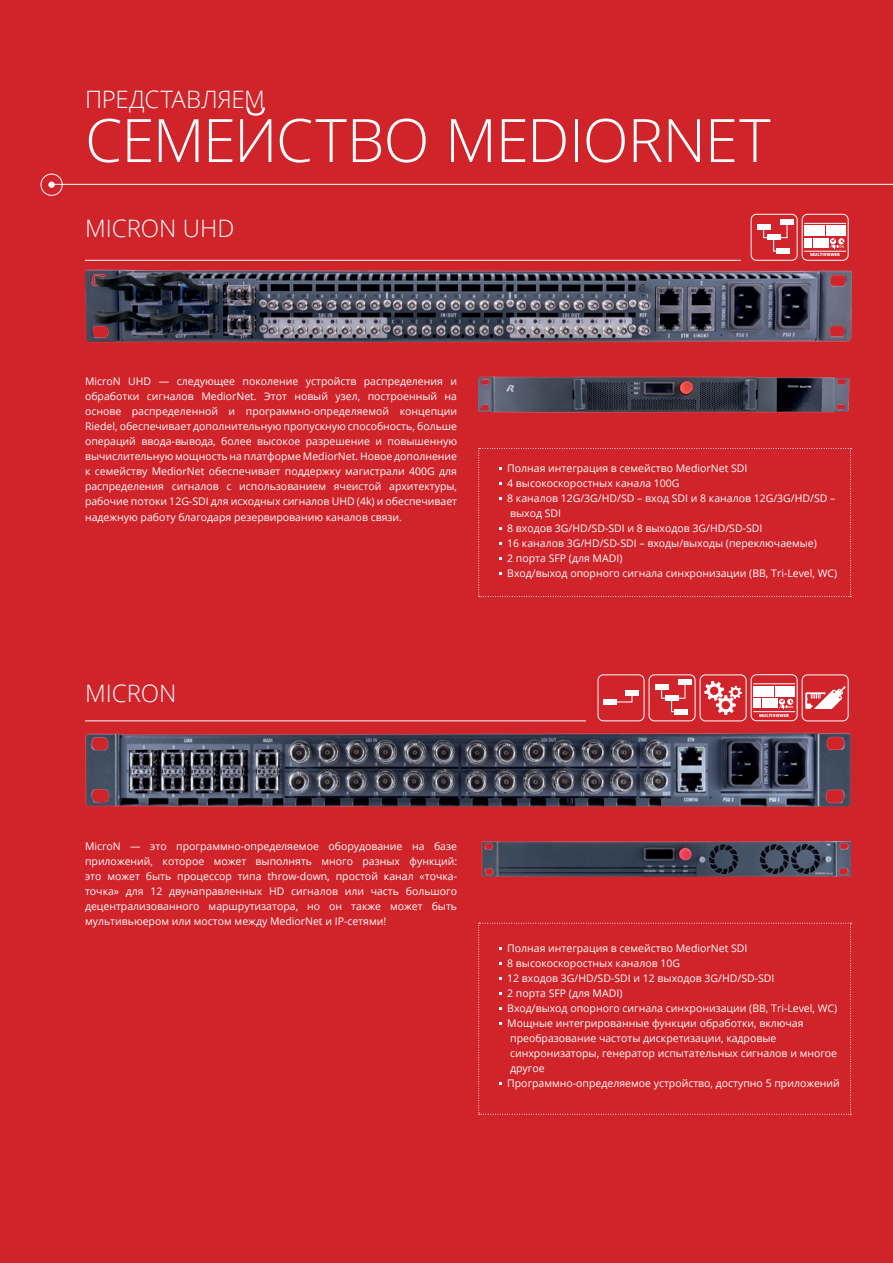
<style>
.page{position:relative;width:893px;height:1263px;background:#d1232a}
.page>*{position:absolute;margin:0;border:0;box-sizing:border-box;transform-origin:0 0}
.t1{font:300 60px "Open Sans";letter-spacing:-.015em;color:#fff}
.t2{font:300 24px "Open Sans";color:#fff}
.t3{font:10.5px/15px "Open Sans";color:#fff;text-align:justify}
.t4{font:800 4.2px "Open Sans";color:#fff}
</style>
<div class="page">
<img style="left:85px;top:269px;width:766px;height:74px">
<img style="left:85px;top:733px;width:766px;height:74px">
<div style="left:41px;top:174px;width:22px;height:22px;border:1px solid #fff;border-radius:50%"></div>
<div style="left:48px;top:182px;width:7px;height:6px;background:#fff;border-radius:50%"></div>
<hr style="left:51px;top:184px;width:842px;height:1px;background:#fff">
<img style="left:481px;top:841px;width:369px;height:35px">
<div style="left:751px;top:214px;width:46px;height:47px;border:1px solid #fff;border-radius:5px"></div>
<div style="left:757px;top:224px;width:13px;height:5px;background:#fff"></div>
<div style="left:780px;top:219px;width:13px;height:5px;background:#fff"></div>
<div style="left:776px;top:248px;width:14px;height:5px;background:#fff"></div>
<svg style="left:763px;top:224px;width:25px;height:28px"></svg>
<svg style="left:802px;top:214px;width:46px;height:46px"></svg>
<div style="left:802px;top:214px;width:46px;height:47px;border:1px solid #fff;border-radius:5px"></div>
<div style="left:805px;top:226px;width:18px;height:10px;background:#fff"></div>
<div style="left:804px;top:238px;width:8px;height:5px;background:#fff"></div>
<div style="left:804px;top:243px;width:8px;height:5px;background:#fff"></div>
<hr style="left:804px;top:223px;width:42px;height:1px;background:#fff">
<hr style="left:804px;top:251px;width:42px;height:1px;background:#fff">
<svg style="left:813px;top:226px;width:33px;height:23px"></svg>
<div style="left:700px;top:674px;width:46px;height:47px;border:1px solid #fff;border-radius:5px"></div>
<svg style="left:704px;top:681px;width:38px;height:34px"></svg>
<div style="left:802px;top:674px;width:46px;height:47px;border:1px solid #fff;border-radius:5px"></div>
<svg style="left:805px;top:686px;width:40px;height:23px"></svg>
<div style="left:649px;top:674px;width:46px;height:47px;border:1px solid #fff;border-radius:5px"></div>
<div style="left:655px;top:685px;width:13px;height:5px;background:#fff"></div>
<div style="left:678px;top:680px;width:13px;height:5px;background:#fff"></div>
<div style="left:674px;top:709px;width:14px;height:5px;background:#fff"></div>
<svg style="left:660px;top:684px;width:26px;height:29px"></svg>
<div style="left:598px;top:674px;width:46px;height:47px;border:1px solid #fff;border-radius:5px"></div>
<div style="left:625px;top:690px;width:13px;height:5px;background:#fff"></div>
<div style="left:604px;top:699px;width:13px;height:5px;background:#fff"></div>
<svg style="left:617px;top:695px;width:16px;height:8px"></svg>
<div style="left:751px;top:674px;width:46px;height:47px;border:1px solid #fff;border-radius:5px"></div>
<hr style="left:753px;top:683px;width:42px;height:1px;background:#fff">
<hr style="left:753px;top:711px;width:42px;height:1px;background:#fff">
<svg style="left:753px;top:686px;width:42px;height:23px"></svg>
<svg style="left:478px;top:448px;width:373px;height:149px"></svg>
<svg style="left:478px;top:923px;width:373px;height:192px"></svg>
<img style="left:478px;top:377px;width:15px;height:35px">
<img style="left:835px;top:378px;width:15px;height:34px">
<img style="left:493px;top:377px;width:342px;height:35px">
<hr style="left:85px;top:260px;width:656px;height:1px;background:#fff">
<hr style="left:85px;top:720px;width:501px;height:1px;background:#fff">
<h2 class="t2" style="left:85px;top:83px;width:181px">ПРЕДСТАВЛЯЕМ</h2>
<h1 class="t1" style="left:85px;top:99px;width:687px">СЕМЕЙСТВО MEDIORNET</h1>
<h2 class="t2" style="left:85px;top:212px;width:151px">MICRON UHD</h2>
<p class="t3" style="left:85px;top:374px;width:374px">MicroN UHD — следующее поколение устройств распределения и обработки сигналов MediorNet. Этот новый узел, построенный на основе распределенной и программно-определяемой концепции Riedel, обеспечивает дополнительную пропускную способность, больше операций ввода-вывода, более высокое разрешение и повышенную вычислительную мощность на платформе MediorNet. Новое дополнение к семейству MediorNet обеспечивает поддержку магистрали 400G для распределения сигналов с использованием ячеистой архитектуры, рабочие потоки 12G-SDI для исходных сигналов UHD (4k) и обеспечивает надежную работу благодаря резервированию каналов связи.</p>
<h2 class="t2" style="left:85px;top:676px;width:93px">MICRON</h2>
<p class="t3" style="left:85px;top:838px;width:374px">MicroN — это программно-определяемое оборудование на базе приложений, которое может выполнять много разных функций: это может быть процессор типа throw-down, простой канал «точка&shy;точка» для 12 двунаправленных HD сигналов или часть большого децентрализованного маршрутизатора, но он также может быть мультивьюером или мостом между MediorNet и IP-сетями!</p>
<p class="t4" style="left:810px;top:252px;width:32px">MULTIVIEWER</p>
<p class="t3" style="left:507px;top:460px;width:332px;text-align:left">Полная интеграция в семейство MediorNet SDI<br>4 высокоскоростных канала 100G<br>8 каналов 12G/3G/HD/SD – вход SDI и 8 каналов 12G/3G/HD/SD – выход SDI<br>8 входов 3G/HD/SD-SDI и 8 выходов 3G/HD/SD-SDI<br>16 каналов 3G/HD/SD-SDI – входы/выходы (переключаемые)<br>2 порта SFP (для MADI)<br>Вход/выход опорного сигнала синхронизации (BB, Tri-Level, WC)</p>
<p class="t4" style="left:759px;top:712px;width:32px">MULTIVIEWER</p>
<p class="t3" style="left:507px;top:940px;width:334px;text-align:left">Полная интеграция в семейство MediorNet SDI<br>8 высокоскоростных каналов 10G<br>12 входов 3G/HD/SD-SDI и 12 выходов 3G/HD/SD-SDI<br>2 порта SFP (для MADI)<br>Вход/выход опорного сигнала синхронизации (BB, Tri-Level, WC)<br>Мощные интегрированные функции обработки, включая преобразование частоты дискретизации, кадровые синхронизаторы, генератор испытательных сигналов и многое другое<br>Программно-определяемое устройство, доступно 5 приложений</p>
</div>
